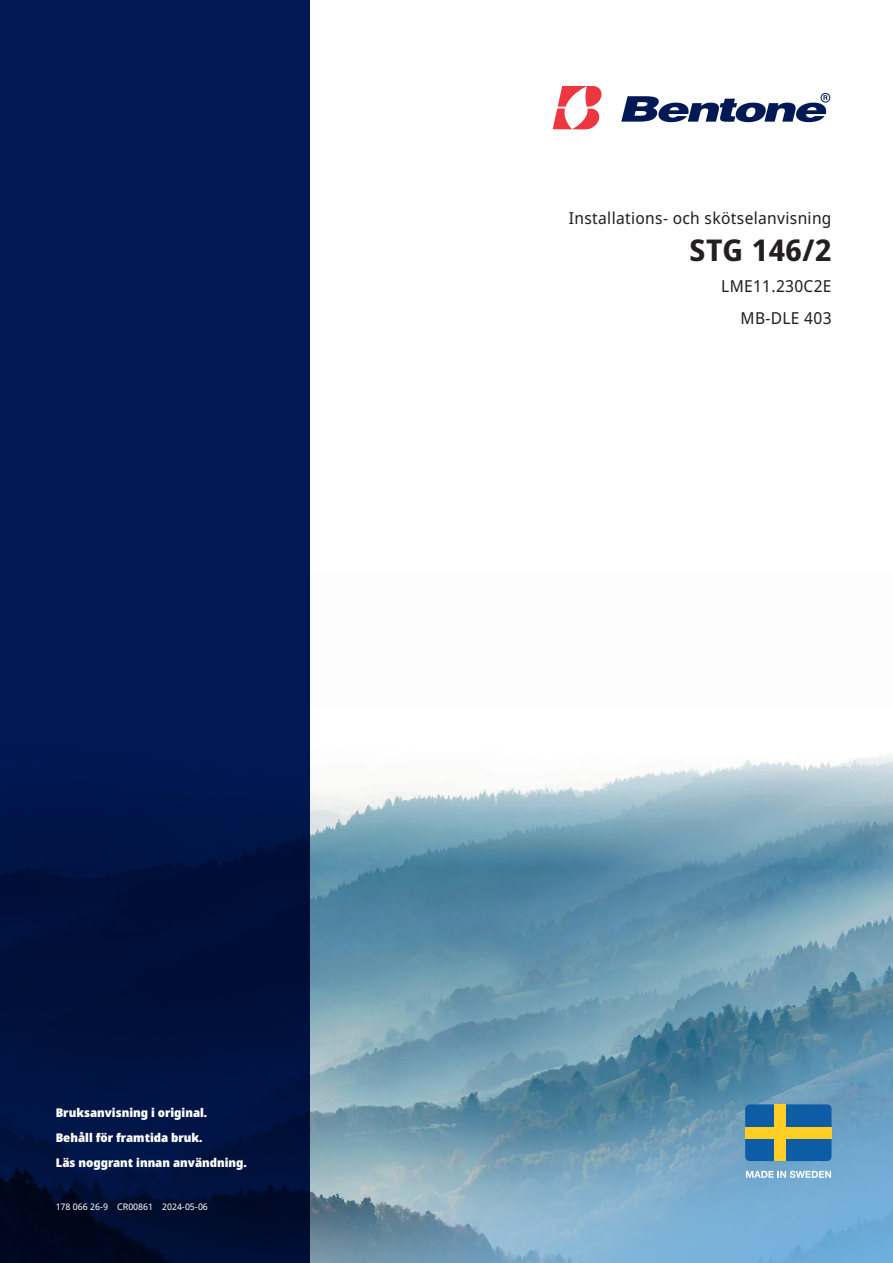
<style>
.page{position:relative;width:893px;height:1263px;background:#fff}
.page>*{position:absolute;margin:0;border:0;box-sizing:border-box;transform-origin:0 0}
.t1{font:700 30px "Noto Sans Display";letter-spacing:.02em;color:#231f20}
.t2{font:16.5px/31.2px "Noto Sans Display";letter-spacing:.02em;color:#231f20;text-align:right}
.t3{font:900 12px/25px "Noto Sans Display";color:#fff}
.t4{font:9px "Noto Sans";color:#fff}
</style>
<div class="page">
<img style="left:310px;top:85px;width:583px;height:897px">
<svg style="left:310px;top:982px;width:583px;height:281px;background:#719fb7"></svg>
<svg style="left:0;top:0;width:310px;height:1263px;background:#00154a"></svg>
<svg style="left:553px;top:86px;width:49px;height:43px"></svg>
<svg style="left:621px;top:95px;width:207px;height:27px"></svg>
<div style="left:821px;top:93px;width:9px;height:9px;border:1px solid #001954;border-radius:50%"></div>
<div style="left:745px;top:1104px;width:86px;height:57px;background:#0c5da5;border-radius:5px"></div>
<div style="left:774px;top:1104px;width:12px;height:57px;background:#ffce24"></div>
<div style="left:745px;top:1127px;width:86px;height:12px;background:#ffce24"></div>
<svg style="left:746px;top:1171px;width:85px;height:7px"></svg>
<p class="t3" style="left:56px;top:1101px;width:193px">Bruksanvisning i original.<br>Behåll för framtida bruk.<br>Läs noggrant innan användning.</p>
<p class="t4" style="left:56px;top:1202px;width:154px">178 066 26-9 CR00861 2024-05-06</p>
<h2 class="t2" style="left:569px;top:204px;width:264px">Installations- och skötselanvisning</h2>
<h1 class="t1" style="left:690px;top:238px;width:143px">STG 146/2</h1>
<h2 class="t2" style="left:721px;top:272px;width:112px">LME11.230C2E<br>MB-DLE 403</h2>
</div>
